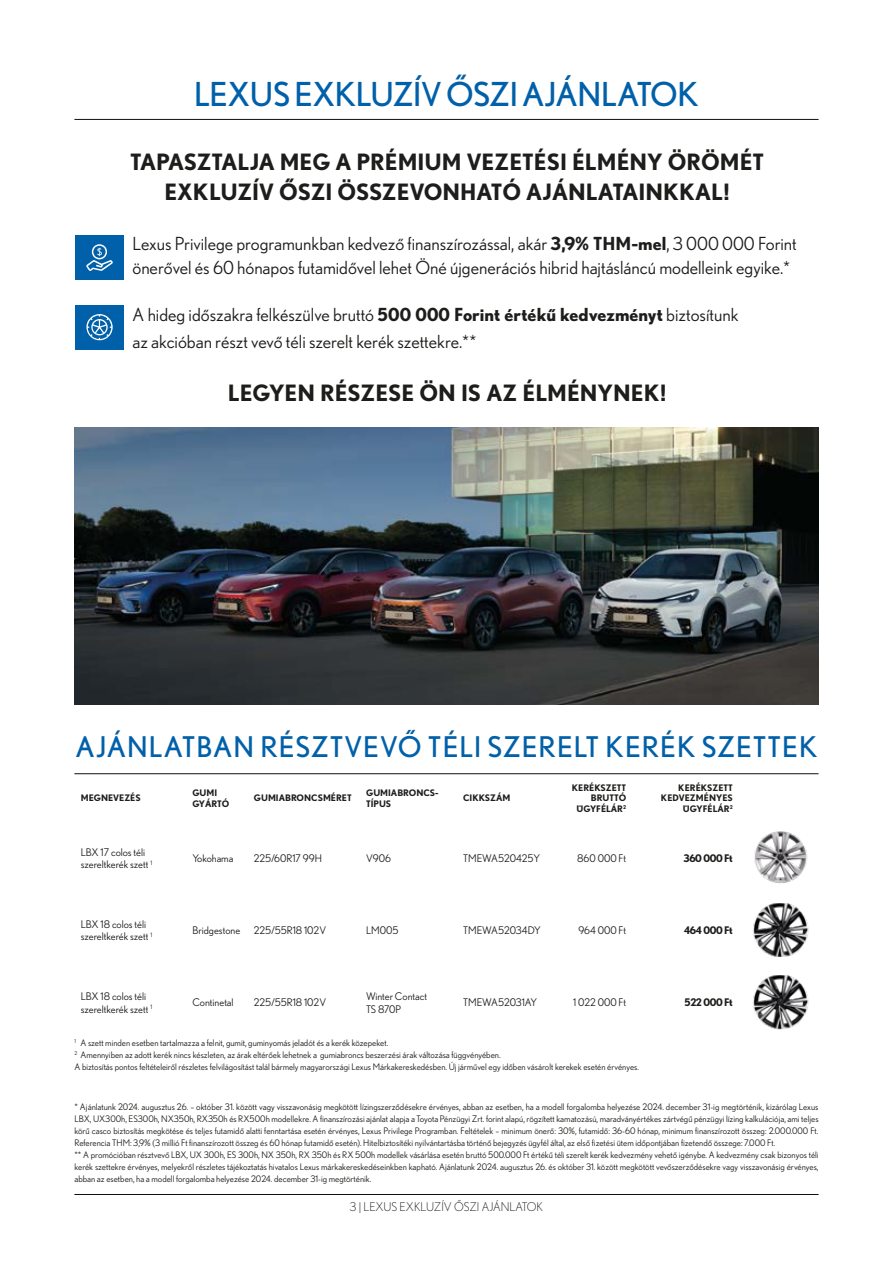
<style>
.page{position:relative;width:893px;height:1263px;background:#fff}
.page>*{position:absolute;margin:0;border:0;box-sizing:border-box;transform-origin:0 0}
.t1{font:33px "Nobel WGL";letter-spacing:-.01em;color:#0060a9}
.t2{font:28.5px "Nobel WGL";letter-spacing:.035em;color:#0060a9}
.t3{font:700 22.5px "Nobel HUN";color:#1d1d1b}
.t4{font:18px/23.7px "Nobel HUN";color:#1d1d1b}
.Text{font:300 12px "Nobel WGL";color:#1d1d1b}
.t5{font:10.5px "Nobel WGL";color:#1d1d1b}
.t6{font:700 10.5px "Nobel WGL";letter-spacing:-.045em;color:#1d1d1b}
.Text-2{font:9px/12px "Nobel WGL";color:#1d1d1b;text-align:justify}
.t7{font:700 9px/10.8px "Nobel WGL";color:#1d1d1b;text-align:right}
.s1{font-weight:700}
</style>
<div class="page">
<hr style="left:74px;top:1194px;width:745px;height:1px;background:#0e0f0e">
<div style="left:75px;top:235px;width:49px;height:45px;background:#0060a9"></div>
<svg style="left:86px;top:244px;width:27px;height:27px"></svg>
<div style="left:75px;top:305px;width:49px;height:44px;background:#0060a9"></div>
<svg style="left:86px;top:314px;width:27px;height:26px"></svg>
<img style="left:754px;top:831px;width:54px;height:53px">
<img style="left:753px;top:903px;width:56px;height:54px">
<img style="left:753px;top:975px;width:56px;height:54px">
<hr style="left:74px;top:773px;width:745px;height:1px;background:#0e0f0e">
<img style="left:74px;top:428px;width:745px;height:276px">
<hr style="left:74px;top:119px;width:745px;height:1px;background:#0e0f0e">
<p class="t1" style="left:194px;top:71px;width:506px">LEXUS EXKLUZÍV ŐSZI AJÁNLATOK</p>
<p class="t3" style="left:130px;top:147px;width:635px">TAPASZTALJA MEG A PRÉMIUM VEZETÉSI ÉLMÉNY ÖRÖMÉT</p>
<p class="t3" style="left:164px;top:177px;width:567px">EXKLUZÍV ŐSZI ÖSSZEVONHATÓ AJÁNLATAINKKAL!</p>
<p class="t4" style="left:132px;top:230px;width:666px">Lexus Privilege programunkban kedvező finanszírozással, akár <span class="s1">3,9% THM-mel</span>, 3 000 000 Forint önerővel és 60 hónapos futamidővel lehet Öné újgenerációs hibrid hajtásláncú modelleink egyike.*</p>
<p class="t4" style="left:132px;top:300px;width:608px;line-height:26.7px">A hideg időszakra felkészülve bruttó <span class="s1">500 000 Forint értékű kedvezményt</span> biztosítunk az akcióban részt vevő téli szerelt kerék szettekre.**</p>
<p class="t3" style="left:228px;top:378px;width:440px">LEGYEN RÉSZESE ÖN IS AZ ÉLMÉNYNEK!</p>
<p class="t2" style="left:76px;top:726px;width:743px">AJÁNLATBAN RÉSZTVEVŐ TÉLI SZERELT KERÉK SZETTEK</p>
<p class="t7" style="left:81px;top:792px;width:61px">MEGNEVEZÉS</p>
<p class="t5" style="left:81px;top:844px;width:66px">LBX 17 colos téli</p>
<p class="t5" style="left:81px;top:857px;width:73px">szereltkerék szett <sup>1</sup></p>
<p class="t5" style="left:81px;top:917px;width:67px">LBX 18 colos téli</p>
<p class="t5" style="left:81px;top:929px;width:73px">szereltkerék szett <sup>1</sup></p>
<p class="t5" style="left:81px;top:989px;width:67px">LBX 18 colos téli</p>
<p class="t5" style="left:81px;top:1001px;width:73px">szereltkerék szett <sup>1</sup></p>
<p class="t7" style="left:192px;top:787px;width:26px">GUMI</p>
<p class="t7" style="left:192px;top:798px;width:38px">GYÁRTÓ</p>
<p class="t7" style="left:254px;top:792px;width:99px">GUMIABRONCSMÉRET</p>
<p class="t7" style="left:366px;top:787px;width:74px;text-align:left">GUMIABRONCS-<br>TÍPUS</p>
<p class="t7" style="left:463px;top:792px;width:49px">CIKKSZÁM</p>
<p class="t7" style="left:572px;top:781px;width:56px">KERÉKSZETT<br>BRUTTÓ<br>ÜGYFÉLÁR<sup>2</sup></p>
<p class="t7" style="left:661px;top:781px;width:73px">KERÉKSZETT<br>KEDVEZMÉNYES<br>ÜGYFÉLÁR<sup>2</sup></p>
<p class="t5" style="left:192px;top:851px;width:42px">Yokohama</p>
<p class="t5" style="left:254px;top:851px;width:70px">225/60R17 99H</p>
<p class="t5" style="left:366px;top:851px;width:26px">V906</p>
<p class="t5" style="left:463px;top:851px;width:79px">TMEWA520425Y</p>
<p class="t5" style="left:577px;top:851px;width:50px">860 000 Ft</p>
<p class="t6" style="left:684px;top:850px;width:51px">360 000 Ft</p>
<p class="t5" style="left:192px;top:923px;width:49px">Bridgestone</p>
<p class="t5" style="left:254px;top:923px;width:74px">225/55R18 102V</p>
<p class="t5" style="left:366px;top:923px;width:34px">LM005</p>
<p class="t5" style="left:463px;top:923px;width:79px">TMEWA52034DY</p>
<p class="t5" style="left:578px;top:923px;width:49px">964 000 Ft</p>
<p class="t6" style="left:684px;top:922px;width:50px">464 000 Ft</p>
<p class="t5" style="left:192px;top:995px;width:43px">Continetal</p>
<p class="t5" style="left:254px;top:995px;width:74px">225/55R18 102V</p>
<p class="t5" style="left:366px;top:989px;width:63px">Winter Contact</p>
<p class="t5" style="left:366px;top:1001px;width:37px">TS 870P</p>
<p class="t5" style="left:463px;top:995px;width:76px">TMEWA52031AY</p>
<p class="t5" style="left:573px;top:995px;width:55px">1 022 000 Ft</p>
<p class="t6" style="left:685px;top:994px;width:50px">522 000 Ft</p>
<p class="Text-2" style="left:74px;top:1036px;width:315px"><sup>1</sup> A szett minden esetben tartalmazza a felnit, gumit, guminyomás jeladót és a kerék közepeket.</p>
<p class="Text-2" style="left:74px;top:1048px;width:428px"><sup>2</sup> Amennyiben az adott kerék nincs készleten, az árak eltérőek lehetnek a gumiabroncs beszerzési árak változása függvényében.</p>
<p class="Text-2" style="left:74px;top:1060px;width:566px">A biztosítás pontos feltételeiről részletes felvilágosítást talál bármely magyarországi Lexus Márkakereskedésben. Új járművel egy időben vásárolt kerekek esetén érvényes.</p>
<p class="Text-2" style="left:74px;top:1100px;width:746px">* Ajánlatunk 2024. augusztus 26. – október 31. között vagy visszavonásig megkötött lízingszerződésekre érvényes, abban az esetben, ha a modell forgalomba helyezése 2024. december 31-ig megtörténik, kizárólag Lexus LBX, UX300h, ES300h, NX350h, RX350h és RX500h modellekre. A finanszírozási ajánlat alapja a Toyota Pénzügyi Zrt. forint alapú, rögzített kamatozású, maradványértékes zártvégű pénzügyi lízing kalkulációja, ami teljes körű casco biztosítás megkötése és teljes futamidő alatti fenntartása esetén érvényes, Lexus Privilege Programban. Feltételek – minimum önerő: 30%, futamidő: 36-60 hónap, minimum finanszírozott összeg: 2.000.000 Ft.<br>Referencia THM: 3,9% (3 millió Ft finanszírozott összeg és 60 hónap futamidő esetén). Hitelbiztosítéki nyilvántartásba történő bejegyzés ügyfél által, az első fizetési ütem időpontjában fizetendő összege: 7.000 Ft.</p>
<p class="Text-2" style="left:74px;top:1148px;width:746px">** A promócióban résztvevő LBX, UX 300h, ES 300h, NX 350h, RX 350h és RX 500h modellek vásárlása esetén bruttó 500.000 Ft értékű téli szerelt kerék kedvezmény vehető igénybe. A kedvezmény csak bizonyos téli kerék szettekre érvényes, melyekről részletes tájékoztatás hivatalos Lexus márkakereskedéseinkben kapható. Ajánlatunk 2024. augusztus 26. és október 31. között megkötött vevőszerződésekre vagy visszavonásig érvényes, abban az esetben, ha a modell forgalomba helyezése 2024. december 31-ig megtörténik.</p>
<p class="Text" style="left:350px;top:1198px;width:195px">3 | LEXUS EXKLUZÍV ŐSZI AJÁNLATOK</p>
</div>
